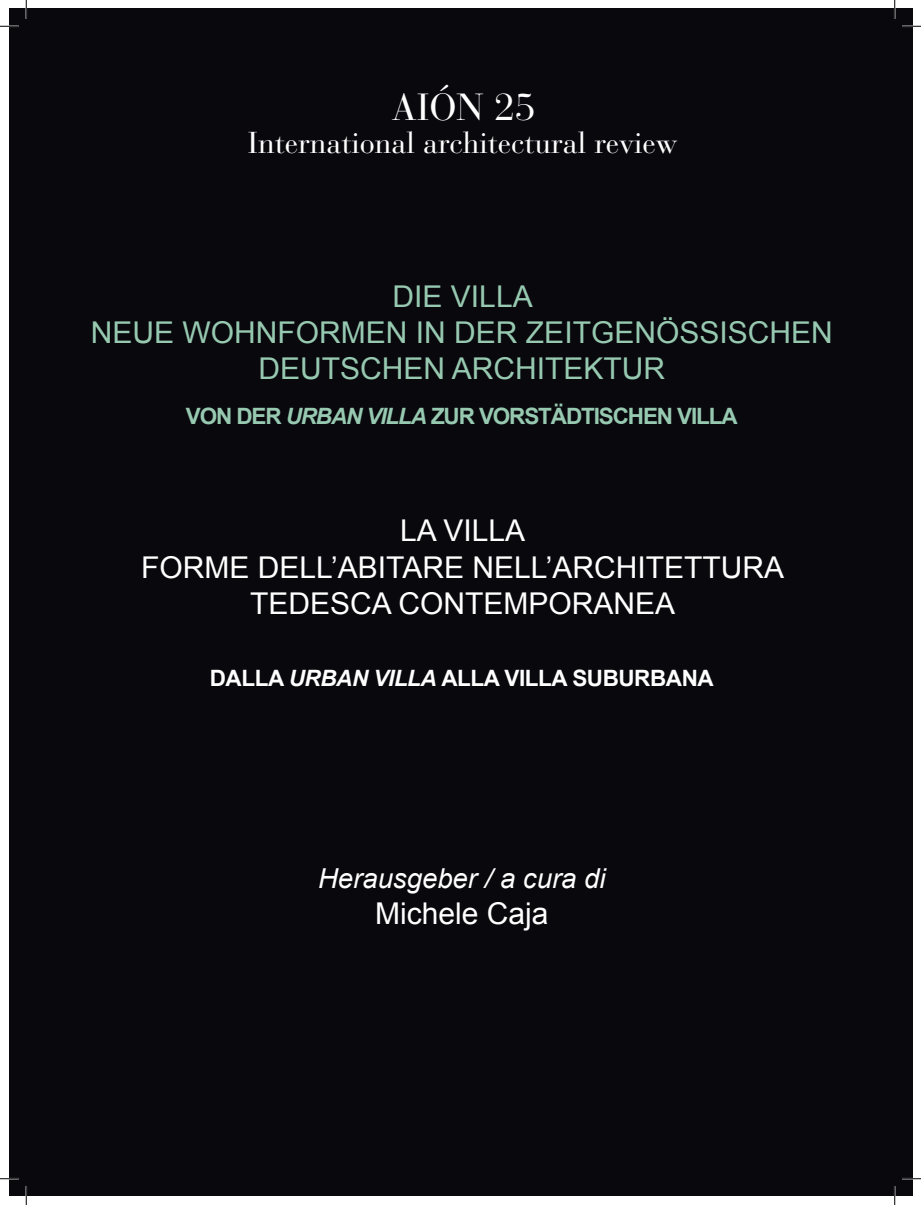
<style>
.page{position:relative;width:921px;height:1205px;background:#fff}
.page>*{position:absolute;margin:0;border:0;box-sizing:border-box;transform-origin:0 0}
.t1{font:37.5px "Bauer Bodoni";color:#fff}
.t2{font:30px/36px "Arial";color:#fff;text-align:center}
.t3{font:30px/36px "Arial";color:#97c9b1;text-align:center}
.t4{font:30px "Bauer Bodoni";color:#fff}
.t5{font:italic 27.5px "Arial";color:#fff}
.t6{font:700 22.5px "Arial";letter-spacing:-.05em;color:#97c9b1}
.t7{font:700 22.5px "Arial";letter-spacing:-.02em;color:#fff}
.s1{font-style:italic}
</style>
<div class="page">
<div style="left:9px;top:9px;width:903px;height:1187px;background:#08080d"></div>
<svg style="left:0;top:25px;width:19px;height:2px"></svg>
<svg style="left:902px;top:25px;width:19px;height:2px"></svg>
<svg style="left:0;top:1177px;width:19px;height:2px"></svg>
<svg style="left:902px;top:1177px;width:19px;height:2px"></svg>
<svg style="left:25px;top:0;width:2px;height:19px"></svg>
<svg style="left:25px;top:1186px;width:2px;height:18px"></svg>
<svg style="left:894px;top:0;width:1px;height:19px"></svg>
<svg style="left:894px;top:1186px;width:1px;height:18px"></svg>
<p class="t1" style="left:392px;top:85px;width:145px">AIÓN 25</p>
<p class="t4" style="left:248px;top:124px;width:431px">International architectural review</p>
<p class="t3" style="left:91px;top:279px;width:743px">DIE VILLA<br>NEUE WOHNFORMEN IN DER ZEITGENÖSSISCHEN<br>DEUTSCHEN ARCHITEKTUR</p>
<p class="t6" style="left:186px;top:401px;width:553px">VON DER <span class="s1">URBAN VILLA</span> ZUR VORSTÄDTISCHEN VILLA</p>
<p class="t2" style="left:141px;top:513px;width:644px">LA VILLA<br>FORME DELL’ABITARE NELL’ARCHITETTURA<br>TEDESCA CONTEMPORANEA</p>
<p class="t7" style="left:210px;top:662px;width:505px">DALLA <span class="s1">URBAN VILLA</span> ALLA VILLA SUBURBANA</p>
<p class="t5" style="left:318px;top:860px;width:289px">Herausgeber / a cura di</p>
<p class="t2" style="left:375px;top:895px;width:175px">Michele Caja</p>
</div>
